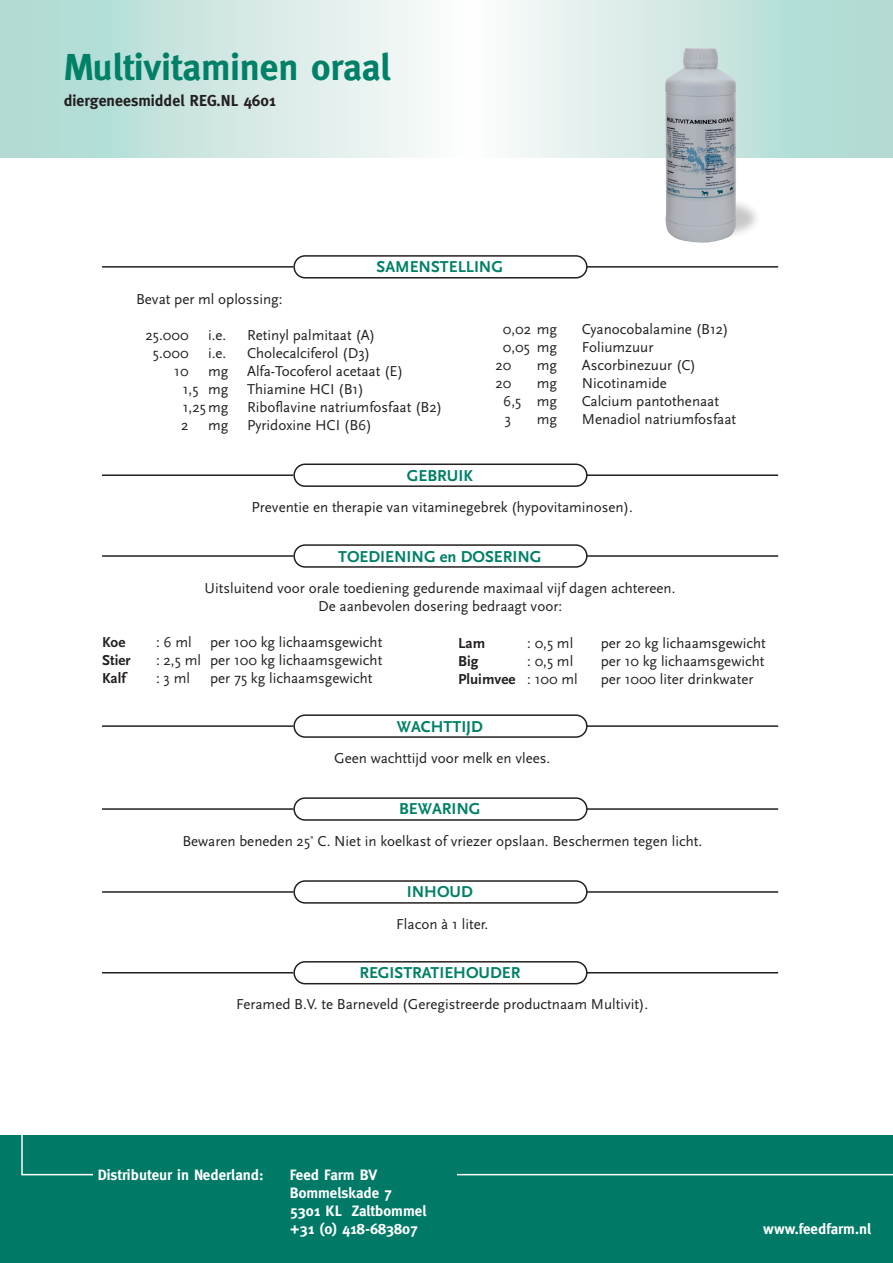
<style>
.page{position:relative;width:893px;height:1263px;background:#fff}
.page>*{position:absolute;margin:0;border:0;box-sizing:border-box;transform-origin:0 0}
.t1{font:700 37.5px "Meta";color:#008066}
.t2{font:700 16.5px "Scala Sans";color:#008066}
.t3{font:700 15.9px "Meta";color:#231f20}
.t4{font:15px "Scala Sans";color:#231f20}
.t5{font:700 15px/18px "Meta";color:#fff}
.t6{font:700 15px "Scala Sans";color:#231f20}
.s1{font-weight:400}
</style>
<div class="page">
<svg style="left:0;top:0;width:893px;height:157px"></svg>
<div style="left:0;top:1135px;width:893px;height:128px;background:#007a67"></div>
<svg style="left:21px;top:1135px;width:872px;height:40px"></svg>
<div style="left:94px;top:1164px;width:363px;height:94px;background:#007a67"></div>
<hr style="left:102px;top:266px;width:191px;height:2px;background:#231f20">
<hr style="left:587px;top:266px;width:191px;height:2px;background:#231f20">
<div style="left:293px;top:255px;width:295px;height:24px;border:2px solid #231f20;border-radius:11px"></div>
<hr style="left:102px;top:474px;width:191px;height:2px;background:#231f20">
<hr style="left:587px;top:474px;width:191px;height:2px;background:#231f20">
<div style="left:293px;top:463px;width:295px;height:24px;border:2px solid #231f20;border-radius:11px"></div>
<hr style="left:102px;top:555px;width:191px;height:2px;background:#231f20">
<hr style="left:587px;top:555px;width:191px;height:2px;background:#231f20">
<div style="left:293px;top:544px;width:295px;height:24px;border:2px solid #231f20;border-radius:11px"></div>
<hr style="left:102px;top:725px;width:191px;height:2px;background:#231f20">
<hr style="left:587px;top:725px;width:191px;height:2px;background:#231f20">
<div style="left:293px;top:714px;width:295px;height:24px;border:2px solid #231f20;border-radius:11px"></div>
<hr style="left:102px;top:808px;width:191px;height:2px;background:#231f20">
<hr style="left:587px;top:808px;width:191px;height:2px;background:#231f20">
<div style="left:293px;top:797px;width:295px;height:24px;border:2px solid #231f20;border-radius:11px"></div>
<hr style="left:102px;top:891px;width:191px;height:2px;background:#231f20">
<hr style="left:587px;top:891px;width:191px;height:2px;background:#231f20">
<div style="left:293px;top:880px;width:295px;height:24px;border:2px solid #231f20;border-radius:11px"></div>
<hr style="left:102px;top:972px;width:191px;height:1px;background:#231f20">
<hr style="left:587px;top:972px;width:191px;height:1px;background:#231f20">
<div style="left:293px;top:961px;width:295px;height:23px;border:2px solid #231f20;border-radius:11px"></div>
<div style="left:682px;top:196px;width:80px;height:44px;background:#231f20;opacity:.25"></div>
<img style="left:665px;top:48px;width:71px;height:195px">
<p class="t1" style="left:64px;top:45px;width:328px">Multivitaminen oraal</p>
<p class="t3" style="left:64px;top:91px;width:214px">diergeneesmiddel REG.NL 4601</p>
<p class="t2" style="left:377px;top:258px;width:128px">SAMENSTELLING</p>
<p class="t4" style="left:136px;top:290px;width:148px">Bevat per ml oplossing:</p>
<p class="t4" style="left:146px;top:326px;width:45px">25.000</p>
<p class="t4" style="left:208px;top:326px;width:20px">i.e.</p>
<p class="t4" style="left:247px;top:326px;width:130px">Retinyl palmitaat (A)</p>
<p class="t4" style="left:153px;top:344px;width:37px">5.000</p>
<p class="t4" style="left:208px;top:344px;width:20px">i.e.</p>
<p class="t4" style="left:247px;top:344px;width:125px">Cholecalciferol (D3)</p>
<p class="t4" style="left:174px;top:362px;width:16px">10</p>
<p class="t4" style="left:208px;top:362px;width:197px">mg Alfa-Tocoferol acetaat (E)</p>
<p class="t4" style="left:183px;top:380px;width:183px">1,5 mg Thiamine HCI (B1)</p>
<p class="t4" style="left:183px;top:398px;width:261px">1,25mg Riboflavine natriumfosfaat (B2)</p>
<p class="t4" style="left:181px;top:416px;width:9px">2</p>
<p class="t4" style="left:208px;top:416px;width:165px">mg Pyridoxine HCI (B6)</p>
<p class="t2" style="left:407px;top:466px;width:67px">GEBRUIK</p>
<p class="t4" style="left:503px;top:321px;width:56px">0,02 mg</p>
<p class="t4" style="left:582px;top:321px;width:148px">Cyanocobalamine (B12)</p>
<p class="t4" style="left:503px;top:339px;width:56px">0,05 mg</p>
<p class="t4" style="left:582px;top:339px;width:73px">Foliumzuur</p>
<p class="t4" style="left:495px;top:357px;width:17px">20</p>
<p class="t4" style="left:537px;top:357px;width:22px">mg</p>
<p class="t4" style="left:582px;top:357px;width:116px">Ascorbinezuur (C)</p>
<p class="t4" style="left:495px;top:375px;width:17px">20</p>
<p class="t4" style="left:537px;top:375px;width:22px">mg</p>
<p class="t4" style="left:582px;top:375px;width:86px">Nicotinamide</p>
<p class="t4" style="left:503px;top:393px;width:55px">6,5 mg</p>
<p class="t4" style="left:582px;top:393px;width:139px">Calcium pantothenaat</p>
<p class="t4" style="left:505px;top:411px;width:8px">3</p>
<p class="t4" style="left:537px;top:411px;width:22px">mg</p>
<p class="t4" style="left:582px;top:411px;width:156px">Menadiol natriumfosfaat</p>
<p class="t4" style="left:252px;top:499px;width:383px">Preventie en therapie van vitaminegebrek (hypovitaminosen).</p>
<p class="t2" style="left:338px;top:547px;width:205px">TOEDIENING en DOSERING</p>
<p class="t4" style="left:205px;top:580px;width:472px">Uitsluitend voor orale toediening gedurende maximaal vijf dagen achtereen.</p>
<p class="t4" style="left:318px;top:598px;width:246px">De aanbevolen dosering bedraagt voor:</p>
<p class="t6" style="left:102px;top:634px;width:25px">Koe</p>
<p class="t4" style="left:156px;top:634px;width:228px">: 6 ml per 100 kg lichaamsgewicht</p>
<p class="t6" style="left:102px;top:652px;width:30px">Stier</p>
<p class="t4" style="left:156px;top:652px;width:228px">: 2,5 ml per 100 kg lichaamsgewicht</p>
<p class="t6" style="left:102px;top:670px;width:25px">Kalf</p>
<p class="t4" style="left:156px;top:670px;width:36px">: 3 ml</p>
<p class="t4" style="left:210px;top:670px;width:164px">per 75 kg lichaamsgewicht</p>
<p class="t6" style="left:458px;top:635px;width:29px">Lam</p>
<p class="t4" style="left:527px;top:635px;width:48px">: 0,5 ml</p>
<p class="t4" style="left:601px;top:635px;width:167px">per 20 kg lichaamsgewicht</p>
<p class="t6" style="left:458px;top:653px;width:22px">Big</p>
<p class="t4" style="left:527px;top:653px;width:48px">: 0,5 ml</p>
<p class="t4" style="left:601px;top:653px;width:165px">per 10 kg lichaamsgewicht</p>
<p class="t6" style="left:458px;top:671px;width:121px">Pluimvee <span class="s1">: 100 ml</span></p>
<p class="t4" style="left:601px;top:671px;width:154px">per 1000 liter drinkwater</p>
<p class="t2" style="left:397px;top:717px;width:88px">WACHTTIJD</p>
<p class="t4" style="left:334px;top:750px;width:218px">Geen wachttijd voor melk en vlees.</p>
<p class="t2" style="left:399px;top:799px;width:83px">BEWARING</p>
<p class="t4" style="left:182px;top:833px;width:521px">Bewaren beneden 25˚ C. Niet in koelkast of vriezer opslaan. Beschermen tegen licht.</p>
<p class="t2" style="left:407px;top:883px;width:68px">INHOUD</p>
<p class="t4" style="left:396px;top:916px;width:94px">Flacon à 1 liter.</p>
<p class="t2" style="left:359px;top:964px;width:163px">REGISTRATIEHOUDER</p>
<p class="t4" style="left:236px;top:996px;width:414px">Feramed B.V. te Barneveld (Geregistreerde productnaam Multivit).</p>
<p class="t5" style="left:98px;top:1165px;width:167px">Distributeur in Nederland:</p>
<p class="t5" style="left:290px;top:1165px;width:138px">Feed Farm BV<br>Bommelskade 7<br>5301 KL Zaltbommel +31 (0) 418-683807</p>
<p class="t5" style="left:763px;top:1220px;width:109px">www.feedfarm.nl</p>
</div>
